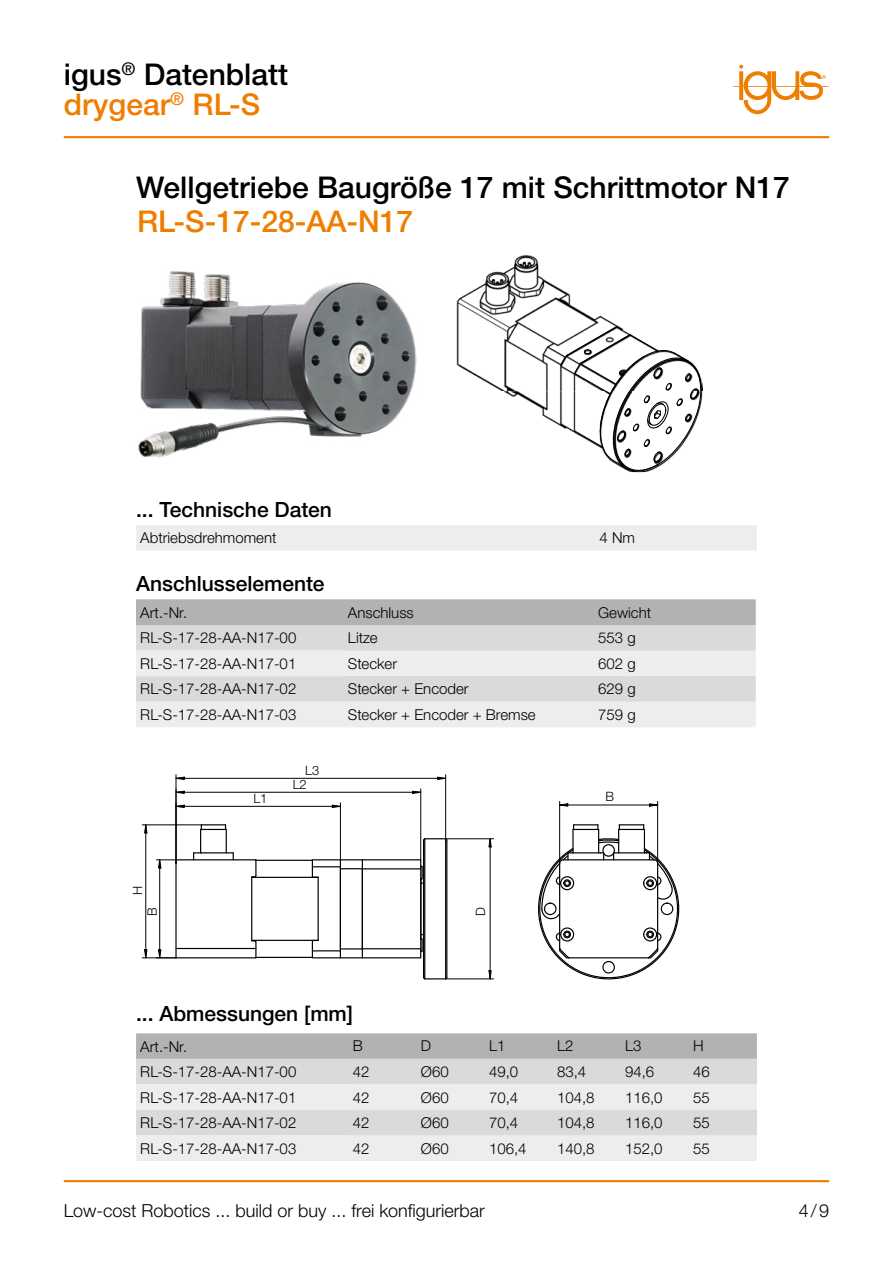
<style>
.page{position:relative;width:893px;height:1263px;background:#fff}
.page>*{position:absolute;margin:0;border:0;box-sizing:border-box;transform-origin:0 0}
.PageHead{font:500 30px "Helvetica Neue LTW1 G";color:#000}
.PageHead_Orange{font:500 30px "Helvetica Neue LTW1 G";color:#ef7d00}
.Subheadlines{font:500 21px "Helvetica Neue LTW1 G";color:#000}
.Basis{font:300 18px "Helvetica Neue LTW1 G";color:#000}
.PageFooter_Right{font:300 18px "Helvetica Neue LTW1 G";color:#000}
.Tabellen_inhalt_10pt{font:300 15px "Helvetica Neue LTW1 G";color:#000}
.t1{font:300 12.9px "Helvetica Neue LTW1 G";color:#000}
</style>
<div class="page">
<hr style="left:64px;top:136px;width:765px;height:2px;background:#ef7d00">
<hr style="left:64px;top:1180px;width:765px;height:2px;background:#ef7d00">
<svg style="left:733px;top:65px;width:96px;height:49px"></svg>
<img style="left:457px;top:255px;width:160px;height:171px">
<svg style="left:559px;top:325px;width:143px;height:147px"></svg>
<div style="left:251px;top:876px;width:5px;height:65px;border:1px solid #000"></div>
<hr style="left:176px;top:859px;width:80px;height:1px;background:#000">
<hr style="left:175px;top:863px;width:2px;height:85px;background:#000">
<svg style="left:253px;top:860px;width:5px;height:17px"></svg>
<hr style="left:256px;top:957px;width:56px;height:1px;background:#000">
<hr style="left:252px;top:940px;width:66px;height:1px;background:#000">
<hr style="left:252px;top:877px;width:66px;height:1px;background:#000">
<hr style="left:256px;top:860px;width:56px;height:1px;background:#000">
<hr style="left:201px;top:852px;width:32px;height:1px;background:#000">
<svg style="left:193px;top:824px;width:34px;height:36px"></svg>
<div style="left:362px;top:948px;width:59px;height:10px;border:1px solid #000"></div>
<hr style="left:420px;top:879px;width:1px;height:59px;background:#000">
<svg style="left:311px;top:859px;width:52px;height:100px"></svg>
<hr style="left:362px;top:869px;width:1px;height:80px;background:#000">
<hr style="left:340px;top:869px;width:1px;height:80px;background:#000">
<hr style="left:446px;top:840px;width:1px;height:138px;background:#000">
<hr style="left:424px;top:839px;width:1px;height:140px;background:#000">
<hr style="left:423px;top:840px;width:1px;height:138px;background:#000">
<hr style="left:445px;top:839px;width:1px;height:140px;background:#000">
<svg style="left:423px;top:837px;width:25px;height:5px"></svg>
<svg style="left:423px;top:976px;width:25px;height:4px"></svg>
<svg style="left:420px;top:934px;width:3px;height:19px"></svg>
<svg style="left:420px;top:865px;width:3px;height:19px"></svg>
<svg style="left:538px;top:824px;width:142px;height:156px"></svg>
<svg style="left:175px;top:790px;width:10px;height:4px"></svg>
<svg style="left:412px;top:790px;width:10px;height:4px"></svg>
<hr style="left:184px;top:792px;width:229px;height:1px;background:#000">
<hr style="left:420px;top:789px;width:1px;height:71px;background:#000">
<svg style="left:144px;top:825px;width:4px;height:9px"></svg>
<svg style="left:144px;top:949px;width:4px;height:10px"></svg>
<hr style="left:145px;top:833px;width:1px;height:117px;background:#000">
<hr style="left:142px;top:957px;width:34px;height:1px;background:#000">
<hr style="left:142px;top:824px;width:59px;height:1px;background:#000">
<svg style="left:175px;top:776px;width:10px;height:4px"></svg>
<svg style="left:437px;top:776px;width:10px;height:4px"></svg>
<hr style="left:184px;top:778px;width:253px;height:1px;background:#000">
<hr style="left:445px;top:775px;width:1px;height:64px;background:#000">
<hr style="left:176px;top:775px;width:1px;height:88px;background:#000">
<svg style="left:488px;top:839px;width:4px;height:9px"></svg>
<svg style="left:488px;top:970px;width:4px;height:10px"></svg>
<hr style="left:490px;top:847px;width:1px;height:124px;background:#000">
<hr style="left:446px;top:978px;width:47px;height:1px;background:#000">
<hr style="left:446px;top:838px;width:47px;height:1px;background:#000">
<hr style="left:159px;top:868px;width:1px;height:82px;background:#000">
<svg style="left:156px;top:856px;width:21px;height:13px"></svg>
<svg style="left:156px;top:939px;width:102px;height:20px"></svg>
<svg style="left:175px;top:804px;width:10px;height:4px"></svg>
<svg style="left:332px;top:804px;width:8px;height:4px"></svg>
<hr style="left:184px;top:806px;width:148px;height:1px;background:#000">
<hr style="left:340px;top:803px;width:1px;height:57px;background:#000">
<hr style="left:176px;top:803px;width:1px;height:60px;background:#000">
<svg style="left:649px;top:803px;width:10px;height:4px"></svg>
<svg style="left:560px;top:803px;width:8px;height:4px"></svg>
<hr style="left:568px;top:805px;width:81px;height:1px;background:#000">
<hr style="left:559px;top:801px;width:1px;height:62px;background:#000">
<hr style="left:657px;top:801px;width:1px;height:62px;background:#000">
<img style="left:138px;top:271px;width:279px;height:187px">
<div style="left:136px;top:525px;width:621px;height:26px;background:#ededed"></div>
<svg style="left:136px;top:600px;width:619px;height:127px;background:#d9d9d9"></svg>
<svg style="left:136px;top:1033px;width:621px;height:128px;background:#dad9d9"></svg>
<p class="PageHead" style="left:64px;top:56px;width:226px">igus<sup>®</sup> Datenblatt</p>
<p class="PageHead_Orange" style="left:64px;top:86px;width:198px">drygear<sup>®</sup> RL-S</p>
<p class="PageHead" style="left:136px;top:169px;width:655px">Wellgetriebe Baugröße 17 mit Schrittmotor N17</p>
<p class="PageHead_Orange" style="left:137px;top:204px;width:278px">RL-S-17-28-AA-N17</p>
<p class="Subheadlines" style="left:136px;top:497px;width:197px">... Technische Daten</p>
<p class="Tabellen_inhalt_10pt" style="left:140px;top:529px;width:138px">Abtriebsdrehmoment</p>
<p class="Tabellen_inhalt_10pt" style="left:600px;top:529px;width:37px">4 Nm</p>
<p class="Subheadlines" style="left:136px;top:571px;width:190px">Anschlusselemente</p>
<p class="Tabellen_inhalt_10pt" style="left:140px;top:603px;width:49px">Art.-Nr.</p>
<p class="Tabellen_inhalt_10pt" style="left:348px;top:603px;width:67px">Anschluss</p>
<p class="Tabellen_inhalt_10pt" style="left:598px;top:603px;width:55px">Gewicht</p>
<p class="Tabellen_inhalt_10pt" style="left:348px;top:629px;width:31px">Litze</p>
<p class="Tabellen_inhalt_10pt" style="left:598px;top:629px;width:39px">553 g</p>
<p class="Tabellen_inhalt_10pt" style="left:348px;top:654px;width:51px">Stecker</p>
<p class="Tabellen_inhalt_10pt" style="left:598px;top:654px;width:39px">602 g</p>
<p class="Tabellen_inhalt_10pt" style="left:348px;top:680px;width:122px">Stecker + Encoder</p>
<p class="Tabellen_inhalt_10pt" style="left:598px;top:680px;width:39px">629 g</p>
<p class="Tabellen_inhalt_10pt" style="left:348px;top:705px;width:189px">Stecker + Encoder + Bremse</p>
<p class="Tabellen_inhalt_10pt" style="left:598px;top:705px;width:39px">759 g</p>
<p class="Tabellen_inhalt_10pt" style="left:140px;top:629px;width:157px">RL-S-17-28-AA-N17-00</p>
<p class="Tabellen_inhalt_10pt" style="left:140px;top:654px;width:157px">RL-S-17-28-AA-N17-01</p>
<p class="Tabellen_inhalt_10pt" style="left:140px;top:680px;width:157px">RL-S-17-28-AA-N17-02</p>
<p class="Tabellen_inhalt_10pt" style="left:140px;top:705px;width:157px">RL-S-17-28-AA-N17-03</p>
<p class="t1" style="left:305px;top:762px;width:16px">L3</p>
<p class="t1" style="left:293px;top:777px;width:15px">L2</p>
<p class="t1" style="left:130px;top:895px;width:11px;rotate:-90deg">H</p>
<p class="t1" style="left:253px;top:791px;width:15px">L1</p>
<p class="t1" style="left:605px;top:789px;width:10px">B</p>
<p class="t1" style="left:144px;top:916px;width:10px;rotate:-90deg">B</p>
<p class="t1" style="left:473px;top:916px;width:10px;rotate:-90deg">D</p>
<p class="Subheadlines" style="left:136px;top:1000px;width:219px">... Abmessungen [mm]</p>
<p class="Tabellen_inhalt_10pt" style="left:140px;top:1037px;width:49px">Art.-Nr.</p>
<p class="Tabellen_inhalt_10pt" style="left:140px;top:1062px;width:157px">RL-S-17-28-AA-N17-00</p>
<p class="Tabellen_inhalt_10pt" style="left:140px;top:1088px;width:157px">RL-S-17-28-AA-N17-01</p>
<p class="Tabellen_inhalt_10pt" style="left:140px;top:1113px;width:157px">RL-S-17-28-AA-N17-02</p>
<p class="Tabellen_inhalt_10pt" style="left:140px;top:1139px;width:157px">RL-S-17-28-AA-N17-03</p>
<p class="Tabellen_inhalt_10pt" style="left:353px;top:1037px;width:12px">B</p>
<p class="Tabellen_inhalt_10pt" style="left:421px;top:1037px;width:12px">D</p>
<p class="Tabellen_inhalt_10pt" style="left:489px;top:1037px;width:18px">L1</p>
<p class="Tabellen_inhalt_10pt" style="left:557px;top:1037px;width:18px">L2</p>
<p class="Tabellen_inhalt_10pt" style="left:625px;top:1037px;width:18px">L3</p>
<p class="Tabellen_inhalt_10pt" style="left:693px;top:1037px;width:12px">H</p>
<p class="Tabellen_inhalt_10pt" style="left:353px;top:1062px;width:18px">42</p>
<p class="Tabellen_inhalt_10pt" style="left:421px;top:1062px;width:29px">Ø60</p>
<p class="Tabellen_inhalt_10pt" style="left:489px;top:1062px;width:31px">49,0</p>
<p class="Tabellen_inhalt_10pt" style="left:557px;top:1062px;width:31px">83,4</p>
<p class="Tabellen_inhalt_10pt" style="left:625px;top:1062px;width:31px">94,6</p>
<p class="Tabellen_inhalt_10pt" style="left:693px;top:1062px;width:18px">46</p>
<p class="Tabellen_inhalt_10pt" style="left:353px;top:1088px;width:18px">42</p>
<p class="Tabellen_inhalt_10pt" style="left:421px;top:1088px;width:29px">Ø60</p>
<p class="Tabellen_inhalt_10pt" style="left:489px;top:1088px;width:31px">70,4</p>
<p class="Tabellen_inhalt_10pt" style="left:557px;top:1088px;width:39px">104,8</p>
<p class="Tabellen_inhalt_10pt" style="left:625px;top:1088px;width:39px">116,0</p>
<p class="Tabellen_inhalt_10pt" style="left:693px;top:1088px;width:18px">55</p>
<p class="Tabellen_inhalt_10pt" style="left:353px;top:1113px;width:18px">42</p>
<p class="Tabellen_inhalt_10pt" style="left:421px;top:1113px;width:29px">Ø60</p>
<p class="Tabellen_inhalt_10pt" style="left:489px;top:1113px;width:31px">70,4</p>
<p class="Tabellen_inhalt_10pt" style="left:557px;top:1113px;width:39px">104,8</p>
<p class="Tabellen_inhalt_10pt" style="left:625px;top:1113px;width:39px">116,0</p>
<p class="Tabellen_inhalt_10pt" style="left:693px;top:1113px;width:18px">55</p>
<p class="Tabellen_inhalt_10pt" style="left:353px;top:1139px;width:18px">42</p>
<p class="Tabellen_inhalt_10pt" style="left:421px;top:1139px;width:29px">Ø60</p>
<p class="Tabellen_inhalt_10pt" style="left:489px;top:1139px;width:39px">106,4</p>
<p class="Tabellen_inhalt_10pt" style="left:557px;top:1139px;width:39px">140,8</p>
<p class="Tabellen_inhalt_10pt" style="left:625px;top:1139px;width:39px">152,0</p>
<p class="Tabellen_inhalt_10pt" style="left:693px;top:1139px;width:18px">55</p>
<p class="Basis" style="left:64px;top:1200px;width:423px">Low-cost Robotics ... build or buy ... frei konfigurierbar</p>
<p class="PageFooter_Right" style="left:799px;top:1200px;width:32px">4/9</p>
</div>
